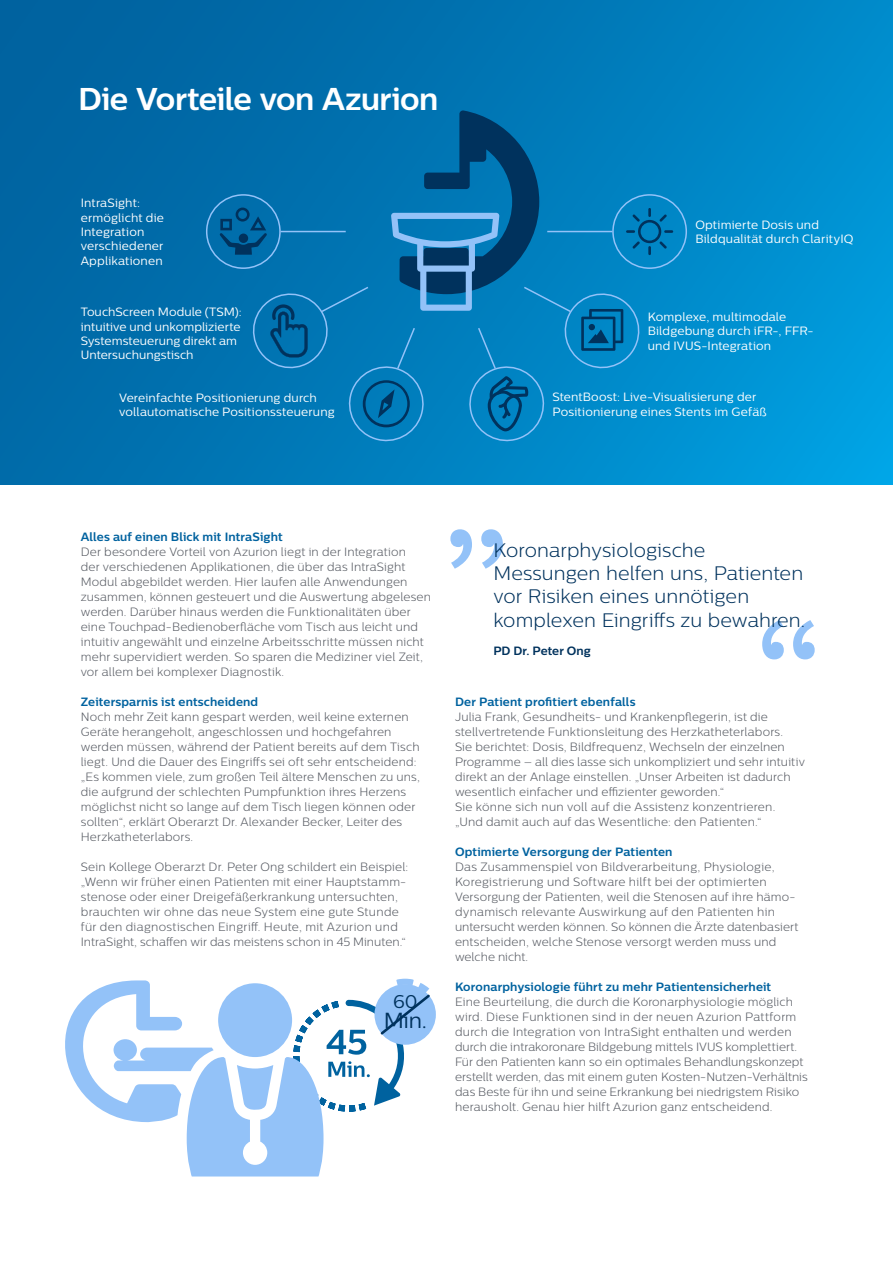
<style>
.page{position:relative;width:893px;height:1263px;background:#fff}
.page>*{position:absolute;margin:0;border:0;box-sizing:border-box;transform-origin:0 0}
._01_Body_Copy{font:700 31.5px "Centrale Sans";letter-spacing:-.02em;color:#fff}
._01_Body_Copy-2{font:21.75px "Centrale Sans";color:#00325d}
._01_Body_Copy-3{font:300 19.5px/23.4px "Centrale Sans";letter-spacing:.005em;color:#00325d}
._01_Body_Copy-4{font:18.45px "Centrale Sans";color:#00325d}
._01_Body_Copy-5{font:300 12px/15px "Centrale Sans";letter-spacing:.015em;color:#545860}
._01_Body_Copy-6{font:12px/14.4px "Centrale Sans";letter-spacing:.01em;color:#fff}
._01_Body_Copy-7{font:700 12px "Centrale Sans";letter-spacing:.01em;color:#00629f}
._01_Body_Copy-8{font:700 12px "Centrale Sans";color:#00325d}
</style>
<div class="page">
<svg style="left:450px;top:529px;width:53px;height:40px"></svg>
<svg style="left:762px;top:620px;width:53px;height:39px"></svg>
<div style="left:374px;top:984px;width:62px;height:61px;background:#93c2f8;border-radius:50%"></div>
<svg style="left:0;top:0;width:893px;height:484px;background:#007bba"></svg>
<svg style="left:219px;top:110px;width:454px;height:335px;background:#0477b4"></svg>
<div style="left:239px;top:234px;width:9px;height:9px;background:#00325d;border-radius:50%"></div>
<svg style="left:65px;top:979px;width:367px;height:197px"></svg>
<p class="_01_Body_Copy" style="left:78px;top:79px;width:362px">Die Vorteile von Azurion</p>
<p class="_01_Body_Copy-6" style="left:81px;top:196px;width:85px">IntraSight: ermöglicht die<br>Integration verschiedener<br>Applikationen</p>
<p class="_01_Body_Copy-6" style="left:81px;top:305px;width:162px">TouchScreen Module (TSM):</p>
<p class="_01_Body_Copy-6" style="left:81px;top:319px;width:161px">intuitive und unkomplizierte</p>
<p class="_01_Body_Copy-6" style="left:81px;top:333px;width:158px">Systemsteuerung direkt am</p>
<p class="_01_Body_Copy-6" style="left:81px;top:348px;width:114px">Untersuchungstisch</p>
<p class="_01_Body_Copy-6" style="left:119px;top:390px;width:217px">Vereinfachte Positionierung durch vollautomatische Positionssteuerung</p>
<p class="_01_Body_Copy-6" style="left:695px;top:217px;width:125px">Optimierte Dosis und</p>
<p class="_01_Body_Copy-6" style="left:695px;top:232px;width:160px">Bildqualität durch ClarityIQ</p>
<p class="_01_Body_Copy-6" style="left:648px;top:309px;width:168px">Komplexe, multimodale<br>Bildgebung durch iFR-, FFR-</p>
<p class="_01_Body_Copy-6" style="left:648px;top:338px;width:125px">und IVUS-Integration</p>
<p class="_01_Body_Copy-6" style="left:552px;top:389px;width:216px">StentBoost: Live-Visualisierung der<br>Positionierung eines Stents im Gefäß</p>
<p class="_01_Body_Copy-7" style="left:81px;top:529px;width:203px">Alles auf einen Blick mit IntraSight</p>
<p class="_01_Body_Copy-5" style="left:81px;top:544px;width:352px">Der besondere Vorteil von Azurion liegt in der Integration<br>der verschiedenen Applikationen, die über das IntraSight Modul abgebildet werden. Hier laufen alle Anwendungen zusammen, können gesteuert und die Auswertung abgelesen werden. Darüber hinaus werden die Funktionalitäten über eine Touchpad-Bedienoberfläche vom Tisch aus leicht und intuitiv angewählt und einzelne Arbeitsschritte müssen nicht mehr supervidiert werden. So sparen die Mediziner viel Zeit, vor allem bei komplexer Diagnostik.</p>
<p class="_01_Body_Copy-7" style="left:81px;top:694px;width:179px">Zeitersparnis ist entscheidend</p>
<p class="_01_Body_Copy-5" style="left:81px;top:709px;width:341px">Noch mehr Zeit kann gespart werden, weil keine externen Geräte herangeholt, angeschlossen und hochgefahren werden müssen, während der Patient bereits auf dem Tisch liegt. Und die Dauer des Eingriffs sei oft sehr entscheidend: „Es kommen viele, zum großen Teil ältere Menschen zu uns, die aufgrund der schlechten Pumpfunktion ihres Herzens möglichst nicht so lange auf dem Tisch liegen können oder sollten“, erklärt Oberarzt Dr. Alexander Becker, Leiter des Herzkatheterlabors.</p>
<p class="_01_Body_Copy-5" style="left:81px;top:859px;width:329px">Sein Kollege Oberarzt Dr. Peter Ong schildert ein Beispiel: „Wenn wir früher einen Patienten mit einer Hauptstamm&shy;stenose oder einer Dreigefäßerkrankung untersuchten, brauchten wir ohne das neue System eine gute Stunde für den diagnostischen Eingriff. Heute, mit Azurion und IntraSight, schaffen wir das meistens schon in 45 Minuten.“</p>
<p class="_01_Body_Copy-4" style="left:393px;top:990px;width:26px">60</p>
<p class="_01_Body_Copy-2" style="left:384px;top:1008px;width:45px">Min.</p>
<p class="_01_Body_Copy-3" style="left:493px;top:538px;width:313px">Koronarphysiologische<br>Messungen helfen uns, Patienten vor Risiken eines unnötigen komplexen Eingriffs zu bewahren.</p>
<p class="_01_Body_Copy-8" style="left:493px;top:644px;width:99px">PD Dr. Peter Ong</p>
<p class="_01_Body_Copy-7" style="left:455px;top:694px;width:182px">Der Patient profitiert ebenfalls</p>
<p class="_01_Body_Copy-5" style="left:455px;top:709px;width:351px">Julia Frank, Gesundheits- und Krankenpflegerin, ist die stellvertretende Funktionsleitung des Herzkatheterlabors.<br>Sie berichtet: Dosis, Bildfrequenz, Wechseln der einzelnen Programme – all dies lasse sich unkompliziert und sehr intuitiv direkt an der Anlage einstellen. „Unser Arbeiten ist dadurch wesentlich einfacher und effizienter geworden.“<br>Sie könne sich nun voll auf die Assistenz konzentrieren. „Und damit auch auf das Wesentliche: den Patienten.“</p>
<p class="_01_Body_Copy-7" style="left:455px;top:844px;width:219px">Optimierte Versorgung der Patienten</p>
<p class="_01_Body_Copy-5" style="left:455px;top:859px;width:345px">Das Zusammenspiel von Bildverarbeitung, Physiologie, Koregistrierung und Software hilft bei der optimierten Versorgung der Patienten, weil die Stenosen auf ihre hämo&shy;dynamisch relevante Auswirkung auf den Patienten hin untersucht werden können. So können die Ärzte datenbasiert entscheiden, welche Stenose versorgt werden muss und welche nicht.</p>
<p class="_01_Body_Copy-7" style="left:455px;top:979px;width:318px">Koronarphysiologie führt zu mehr Patientensicherheit</p>
<p class="_01_Body_Copy-5" style="left:455px;top:994px;width:340px">Eine Beurteilung, die durch die Koronarphysiologie möglich</p>
<p class="_01_Body_Copy-5" style="left:455px;top:1009px;width:354px">wird. Diese Funktionen sind in der neuen Azurion Pattform durch die Integration von IntraSight enthalten und werden durch die intrakoronare Bildgebung mittels IVUS komplettiert.<br>Für den Patienten kann so ein optimales Behandlungskonzept erstellt werden, das mit einem guten Kosten-Nutzen-Verhältnis das Beste für ihn und seine Erkrankung bei niedrigstem Risiko herausholt. Genau hier hilft Azurion ganz entscheidend.</p>
</div>
